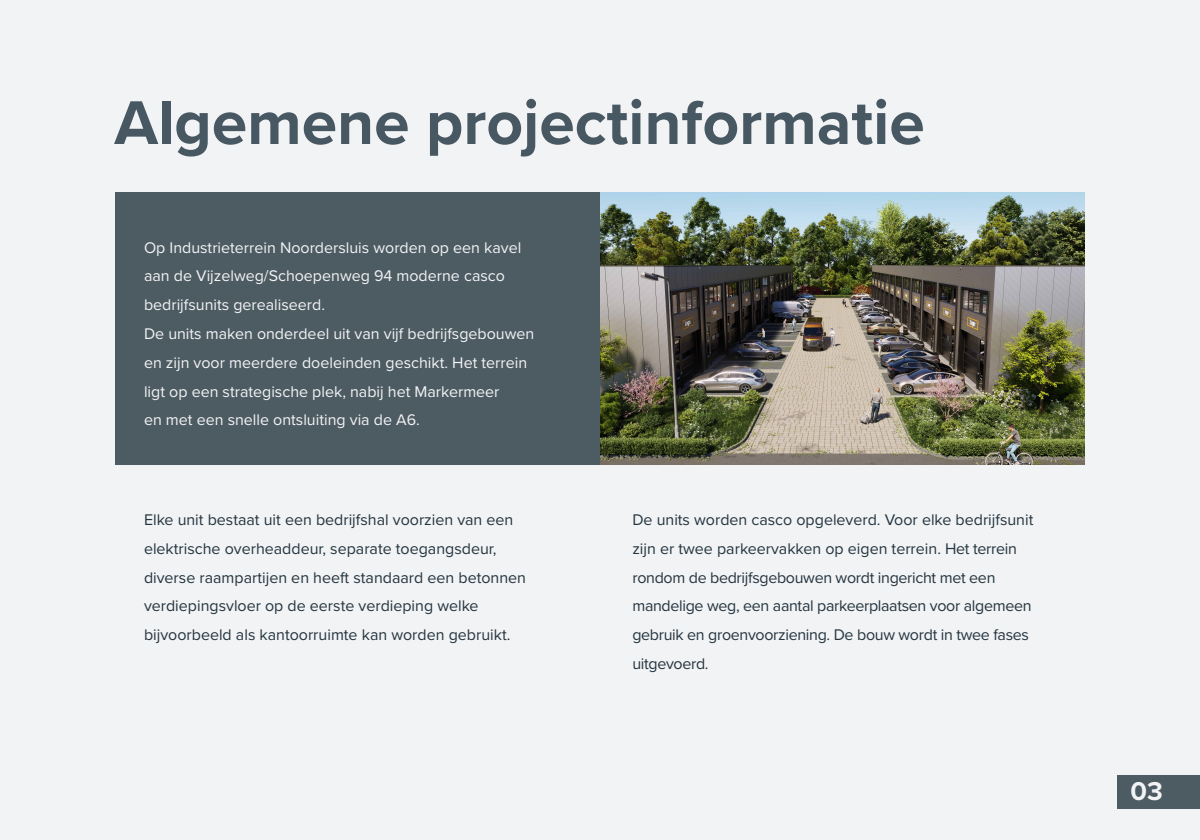
<style>
.page{position:relative;width:1200px;height:840px;background:#f2f3f5}
.page>*{position:absolute;margin:0;border:0;box-sizing:border-box;transform-origin:0 0}
.t1{font:700 64px "Proxima Nova";color:#485863}
.t2{font:700 26.76px "Proxima Nova";color:#f2f3f5}
.t3{font:16px/28.8px "Proxima Nova";color:#f2f3f5}
.t4{font:16px/28.8px "Proxima Nova";letter-spacing:-.02em;color:#24353f}
.t5{font:16px/28.8px "Proxima Nova";color:#24353f}
</style>
<div class="page">
<div style="left:115px;top:192px;width:492px;height:272px;background:#4d5b63"></div>
<img style="left:600px;top:192px;width:485px;height:272px">
<div style="left:1117px;top:775px;width:83px;height:33px;background:#4d5b63"></div>
<h1 class="t1" style="left:114px;top:75px;width:812px">Algemene projectinformatie</h1>
<p class="t3" style="left:144px;top:232px;width:392px">Op Industrieterrein Noordersluis worden op een kavel aan de Vijzelweg/Schoepenweg 94 moderne casco bedrijfsunits gerealiseerd.<br>De units maken onderdeel uit van vijf bedrijfsgebouwen en zijn voor meerdere doeleinden geschikt. Het terrein ligt op een strategische plek, nabij het Markermeer<br>en met een snelle ontsluiting via de A6.</p>
<p class="t5" style="left:144px;top:505px;width:384px">Elke unit bestaat uit een bedrijfshal voorzien van een elektrische overheaddeur, separate toegangsdeur, diverse raampartijen en heeft standaard een betonnen verdiepingsvloer op de eerste verdieping welke bijvoorbeeld als kantoorruimte kan worden gebruikt.</p>
<p class="t4" style="left:632px;top:505px;width:402px">De units worden casco opgeleverd. Voor elke bedrijfsunit zijn er twee parkeervakken op eigen terrein. Het terrein rondom de bedrijfsgebouwen wordt ingericht met een mandelige weg, een aantal parkeerplaatsen voor algemeen gebruik en groenvoorziening. De bouw wordt in twee fases uitgevoerd.</p>
<h2 class="t2" style="left:1131px;top:771px;width:34px">03</h2>
</div>
